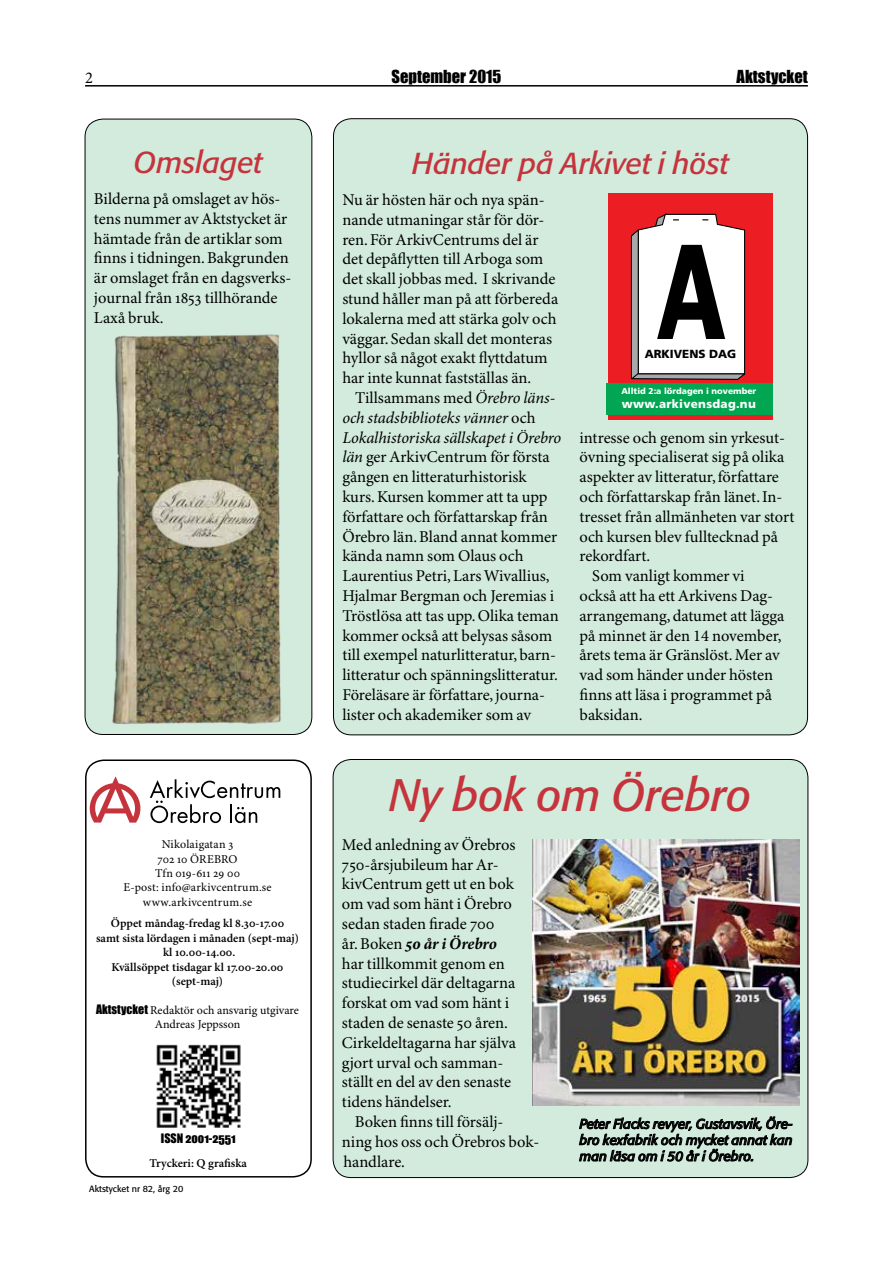
<style>
.page{position:relative;width:893px;height:1263px;background:#fff}
.page>*{position:absolute;margin:0;border:0;box-sizing:border-box;transform-origin:0 0}
.t1{font:italic 45px "Formata";letter-spacing:-.005em;color:#c5343c}
.t2{font:italic 30px "Formata";letter-spacing:-.005em;color:#c5343c}
.t3{font:16.5px/19.8px "Minion Pro";color:#000}
.t4{font:16.5px "Impact";color:#000}
.t5{font:italic 13.5px/16.2px "Formata";color:#000;text-align:justify}
.t6{font:600 12px/14.4px "Minion Pro";color:#000;text-align:center}
.t7{font:12px/14.4px "Minion Pro";letter-spacing:.005em;color:#000;text-align:center}
.t8{font:12px "Impact";color:#000}
.t9{font:900 11.7px "Frutiger";letter-spacing:.025em;color:#fff}
.t10{font:900 11.7px "Frutiger";color:#000}
.t11{font:9px "Formata";color:#000}
.t12{font:900 8.55px "Frutiger";color:#fff}
.s1{font-family:"Impact"}
.s2{font-style:italic}
.s3{font-weight:700;font-style:italic}
</style>
<div class="page">
<hr style="left:85px;top:85px;width:723px;height:2px;background:#000">
<div style="left:85px;top:759px;width:227px;height:418px;border:2px solid #000;border-radius:18px"></div>
<svg style="left:90px;top:776px;width:50px;height:46px"></svg>
<svg style="left:150px;top:779px;width:130px;height:44px"></svg>
<img style="left:156px;top:1044px;width:85px;height:84px">
<div style="left:85px;top:119px;width:227px;height:615px;background:#d2ebdd;border-radius:18px"></div>
<div style="left:85px;top:119px;width:227px;height:616px;border:1px solid #000;border-radius:18px"></div>
<div style="left:333px;top:759px;width:475px;height:418px;background:#d2ebdd;border-radius:18px"></div>
<svg style="left:579px;top:1116px;width:214px;height:46px"></svg>
<div style="left:333px;top:119px;width:474px;height:616px;background:#d2ebdd;border-radius:18px"></div>
<img style="left:532px;top:839px;width:267px;height:267px">
<img style="left:112px;top:334px;width:169px;height:390px">
<div style="left:608px;top:193px;width:165px;height:227px;background:#ed1d24"></div>
<div style="left:606px;top:383px;width:167px;height:32px;background:#00a651"></div>
<svg style="left:630px;top:213px;width:116px;height:167px;background:#bfafb0"></svg>
<p class="t3" style="left:85px;top:69px;width:9px">2</p>
<p class="t4" style="left:392px;top:64px;width:111px">September 2015</p>
<p class="t4" style="left:737px;top:64px;width:73px">Aktstycket</p>
<h2 class="t2" style="left:134px;top:145px;width:130px">Omslaget</h2>
<p class="t3" style="left:94px;top:190px;width:199px">Bilderna på omslaget av hös&shy;tens nummer av Aktstycket är hämtade från de artiklar som finns i tidningen. Bakgrunden är omslaget från en dagsverks&shy;journal från 1853 tillhörande<br>Laxå bruk.</p>
<p class="t7" style="left:123px;top:838px;width:150px">Nikolaigatan 3<br>702 10 ÖREBRO<br>Tfn 019-611 29 00<br>E-post: info@arkivcentrum.se www.arkivcentrum.se</p>
<p class="t6" style="left:96px;top:917px;width:205px">Öppet måndag-fredag kl 8.30-17.00<br>samt sista lördagen i månaden (sept-maj) kl 10.00-14.00.<br>Kvällsöppet tisdagar kl 17.00-20.00 (sept-maj)</p>
<p class="t7" style="left:96px;top:1003px;width:204px"><span class="s1">Aktstycket</span> Redaktör och ansvarig utgivare<br>Andreas Jeppsson</p>
<p class="t8" style="left:161px;top:1129px;width:76px">ISSN 2001-2551</p>
<p class="t6" style="left:150px;top:1156px;width:99px">Tryckeri: Q grafiska</p>
<p class="t11" style="left:89px;top:1183px;width:95px">Aktstycket nr 82, årg 20</p>
<h2 class="t2" style="left:412px;top:146px;width:318px">Händer på Arkivet i höst</h2>
<p class="t3" style="left:342px;top:190px;width:217px">Nu är hösten här och nya spän&shy;nande utmaningar står för dör&shy;ren. För ArkivCentrums del är det depåflytten till Arboga som det skall jobbas med. I skrivande stund håller man på att förbereda lokalerna med att stärka golv och väggar. Sedan skall det monteras hyllor så något exakt flyttdatum har inte kunnat fastställas än.</p>
<p class="t3" style="left:342px;top:388px;width:221px;text-indent:13px">Tillsammans med <span class="s2">Örebro läns&shy;och stadsbiblioteks vänner</span> och<br><span class="s2">Lokalhistoriska sällskapet i Örebro län</span> ger ArkivCentrum för första gången en litteraturhistorisk kurs. Kursen kommer att ta upp författare och författarskap från<br>Örebro län. Bland annat kommer kända namn som Olaus och<br>Laurentius Petri, Lars Wivallius,<br>Hjalmar Bergman och Jeremias i<br>Tröstlösa att tas upp. Olika teman kommer också att belysas såsom till exempel naturlitteratur, barn&shy;litteratur och spänningslitteratur.<br>Föreläsare är författare, journa&shy;lister och akademiker som av</p>
<p class="t10" style="left:645px;top:347px;width:93px">ARKIVENS DAG</p>
<p class="t12" style="left:621px;top:386px;width:136px">Alltid 2:a lördagen i november</p>
<p class="t9" style="left:622px;top:397px;width:135px">www.arkivensdag.nu</p>
<p class="t3" style="left:579px;top:428px;width:207px">intresse och genom sin yrkesut-</p>
<p class="t3" style="left:579px;top:448px;width:206px">övning specialiserat sig på olika</p>
<p class="t3" style="left:579px;top:468px;width:201px">aspekter av litteratur, författare</p>
<p class="t3" style="left:579px;top:487px;width:204px">och författarskap från länet. In-</p>
<p class="t3" style="left:579px;top:507px;width:216px">tresset från allmänheten var stort</p>
<p class="t3" style="left:579px;top:527px;width:200px">och kursen blev fulltecknad på</p>
<p class="t3" style="left:579px;top:547px;width:72px">rekordfart.</p>
<p class="t3" style="left:592px;top:567px;width:154px">Som vanligt kommer vi</p>
<p class="t3" style="left:579px;top:586px;width:195px">också att ha ett Arkivens Dag-</p>
<p class="t3" style="left:579px;top:606px;width:206px">arrangemang, datumet att lägga</p>
<p class="t3" style="left:579px;top:626px;width:203px">på minnet är den 14 november,</p>
<p class="t3" style="left:579px;top:646px;width:202px">årets tema är Gränslöst. Mer av</p>
<p class="t3" style="left:579px;top:666px;width:195px">vad som händer under hösten</p>
<p class="t3" style="left:579px;top:685px;width:194px">finns att läsa i programmet på</p>
<p class="t3" style="left:579px;top:705px;width:65px">baksidan.</p>
<h1 class="t1" style="left:389px;top:768px;width:364px">Ny bok om Örebro</h1>
<p class="t3" style="left:342px;top:835px;width:176px">Med anledning av Örebros<br>750-årsjubileum har Ar&shy;kivCentrum gett ut en bok om vad som hänt i Örebro sedan staden firade 700<br>år. Boken <span class="s3">50 år i Örebro </span>har tillkommit genom en studiecirkel där deltagarna forskat om vad som hänt i staden de senaste 50 åren.<br>Cirkeldeltagarna har själva gjort urval och samman&shy;ställt en del av den senaste tidens händelser.</p>
<p class="t3" style="left:342px;top:1112px;width:199px;text-indent:13px">Boken finns till försälj-<br>ning hos oss och Örebros bok&shy;handlare.</p>
<p class="t5" style="left:579px;top:1116px;width:215px">Peter Flacks revyer, Gustavsvik, Öre&shy;bro kexfabrik och mycket annat kan man läsa om i 50 år i Örebro.</p>
</div>
